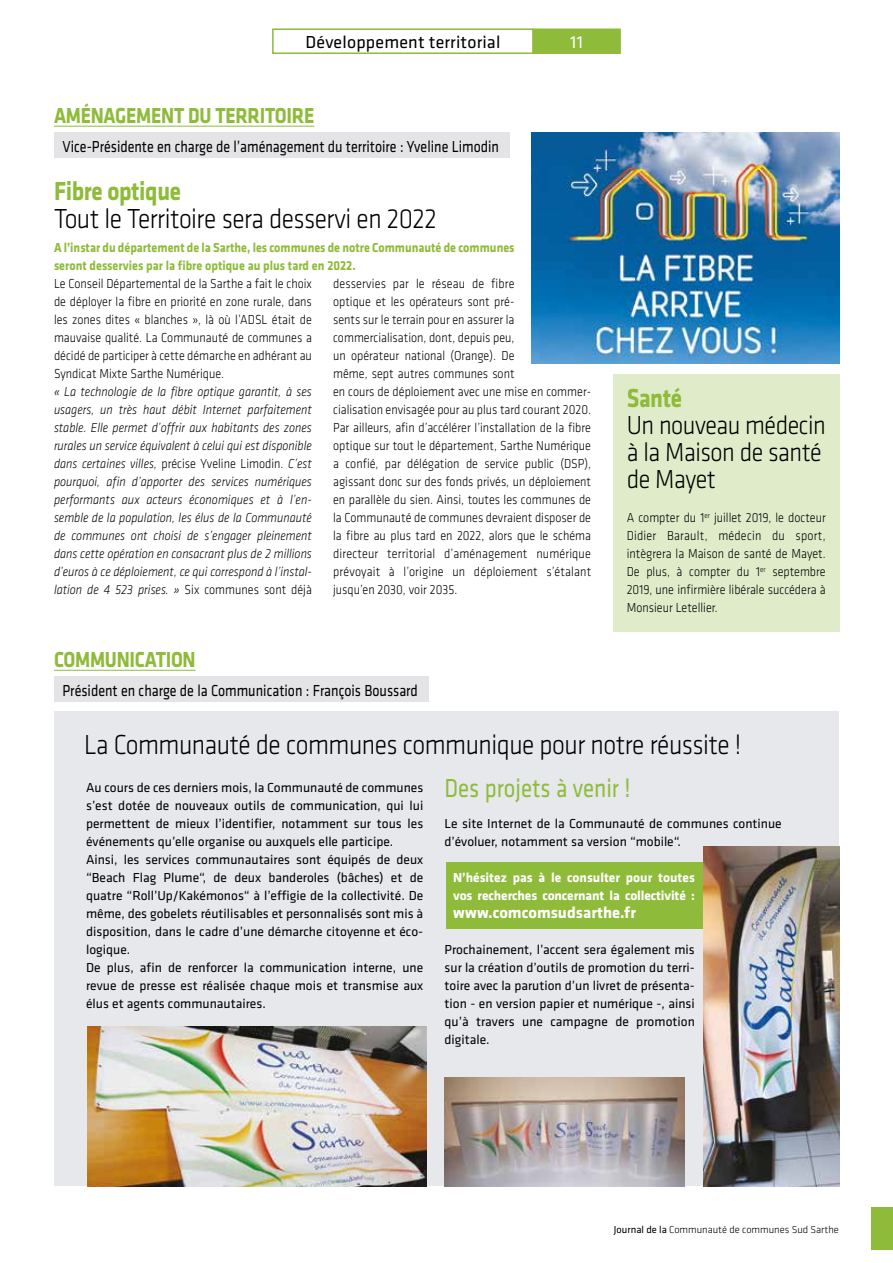
<style>
.page{position:relative;width:893px;height:1263px;background:#fff}
.page>*{position:absolute;margin:0;border:0;box-sizing:border-box;transform-origin:0 0}
.t1{font:300 28.5px "Klavika";letter-spacing:-.02em;color:#000;scale:.9 1}
.t2{font:300 27px/27px "Klavika";letter-spacing:-.02em;color:#000;scale:.9 1}
.t3{font:27px "Klavika";color:#8fbb3b;scale:.85 1}
.t4{font:700 27px "Klavika";letter-spacing:-.015em;color:#8fbb3b;scale:.86 1}
.t5{font:700 22.5px "Klavika";letter-spacing:-.015em;color:#8fbb3b;scale:.86 1}
.t6{font:18px "Klavika";letter-spacing:.01em;color:#000}
.t7{font:18px "Klavika";color:#fff}
.t8{font:16.5px "Klavika";color:#000;scale:.85 1}
.t9{font:700 16.5px "Klavika";color:#fff}
.t10{font:300 13.5px/18px "Klavika";color:#000;text-align:justify;scale:.9 1}
.t11{font:13.5px/18px "Klavika";color:#000}
.t12{font:italic 300 13.5px/18px "Klavika";color:#000;text-align:justify;scale:.9 1}
.t13{font:700 13.5px/18px "Klavika";color:#8fbb3b;scale:.9 1}
.t14{font:700 13.5px/18px "Klavika";letter-spacing:-.01em;color:#fff}
.t15{font:300 10.5px "Klavika";color:#000}
.s1{font-style:normal}
.s2{font-weight:400}
</style>
<div class="page">
<div style="left:613px;top:374px;width:226px;height:257px;background:#e0ebca"></div>
<div style="left:872px;top:1208px;width:21px;height:42px;background:#8fbb3b"></div>
<div style="left:54px;top:711px;width:785px;height:475px;background:#e6e8eb"></div>
<div style="left:446px;top:862px;width:295px;height:66px;background:#8fbb3b"></div>
<img style="left:703px;top:846px;width:136px;height:340px">
<img style="left:445px;top:1077px;width:240px;height:109px">
<img style="left:88px;top:1026px;width:338px;height:160px">
<img style="left:531px;top:133px;width:308px;height:230px">
<hr style="left:54px;top:126px;width:260px;height:1px;background:#8fbb3b">
<div style="left:272px;top:28px;width:262px;height:26px;border:2px solid #8fbb3b"></div>
<div style="left:533px;top:29px;width:87px;height:24px;background:#8fbb3b"></div>
<div style="left:532px;top:28px;width:89px;height:26px;border:2px solid #8fbb3b"></div>
<div style="left:54px;top:133px;width:455px;height:25px;background:#e4e4e7"></div>
<hr style="left:54px;top:670px;width:142px;height:1px;background:#8fbb3b">
<div style="left:54px;top:677px;width:374px;height:25px;background:#e4e4e7"></div>
<h3 class="t6" style="left:306px;top:30px;width:196px">Développement territorial</h3>
<h3 class="t7" style="left:570px;top:30px;width:14px">11</h3>
<h3 class="t5" style="left:54px;top:99px;width:304px">AMÉNAGEMENT DU TERRITOIRE</h3>
<p class="t8" style="left:63px;top:135px;width:515px">Vice-Présidente en charge de l’aménagement du territoire : Yveline Limodin</p>
<h2 class="t4" style="left:54px;top:171px;width:149px">Fibre optique</h2>
<h1 class="t1" style="left:54px;top:201px;width:427px">Tout le Territoire sera desservi en 2022</h1>
<p class="t13" style="left:54px;top:238px;width:513px">A l’instar du département de la Sarthe, les communes de notre Communauté de communes seront desservies par la fibre optique au plus tard en 2022.</p>
<p class="t10" style="left:54px;top:274px;width:288px">Le Conseil Départemental de la Sarthe a fait le choix de déployer la fibre en priorité en zone rurale, dans les zones dites « blanches », là où l’ADSL était de mauvaise qualité. La Communauté de communes a décidé de participer à cette démarche en adhérant au Syndicat Mixte Sarthe Numérique.</p>
<p class="t12" style="left:54px;top:382px;width:288px">« La technologie de la fibre optique garantit, à ses usagers, un très haut débit Internet parfaitement stable. Elle permet d’offrir aux habitants des zones rurales un service équivalent à celui qui est disponible dans certaines villes, <span class="s1">précise Yveline Limodin.</span> C’est pourquoi, afin d’apporter des services numériques performants aux acteurs économiques et à l’en&shy;semble de la population, les élus de la Communauté de communes ont choisi de s’engager pleinement dans cette opération en consacrant plus de 2 millions d’euros à ce déploiement, ce qui correspond à l’instal&shy;lation de 4 523 prises. » <span class="s1">Six communes sont déjà</span></p>
<p class="t10" style="left:333px;top:274px;width:288px;text-align:left">desservies par le réseau de fibre<br>optique et les opérateurs sont pré-<br>sents sur le terrain pour en assurer la commercialisation, dont, depuis peu,<br>un opérateur national (Orange). De<br>même, sept autres communes sont<br>en cours de déploiement avec une mise en commer&shy;cialisation envisagée pour au plus tard courant 2020.<br>Par ailleurs, afin d’accélérer l’installation de la fibre optique sur tout le département, Sarthe Numérique a confié, par délégation de service public (DSP), agissant donc sur des fonds privés, un déploiement en parallèle du sien. Ainsi, toutes les communes de la Communauté de communes devraient disposer de la fibre au plus tard en 2022, alors que le schéma directeur territorial d’aménagement numérique prévoyait à l’origine un déploiement s’étalant jusqu’en 2030, voir 2035.</p>
<h2 class="t4" style="left:627px;top:379px;width:66px">Santé</h2>
<h2 class="t2" style="left:627px;top:411px;width:223px">Un nouveau médecin à la Maison de santé de Mayet</h2>
<p class="t10" style="left:627px;top:508px;width:223px">A compter du 1<sup>er</sup> juillet 2019, le docteur Didier Barault, médecin du sport, intègrera la Maison de santé de Mayet.<br>De plus, à compter du 1<sup>er</sup> septembre 2019, une infirmière libérale succédera à Monsieur Letellier.</p>
<h3 class="t5" style="left:54px;top:643px;width:166px">COMMUNICATION</h3>
<p class="t8" style="left:63px;top:679px;width:420px">Président en charge de la Communication : François Boussard</p>
<h1 class="t1" style="left:84px;top:727px;width:732px">La Communauté de communes communique pour notre réussite !</h1>
<p class="t11" style="left:86px;top:778px;width:339px">Au cours de ces derniers mois, la Communauté de communes s’est dotée de nouveaux outils de communication, qui lui permettent de mieux l’identifier, notamment sur tous les événements qu’elle organise ou auxquels elle participe.<br>Ainsi, les services communautaires sont équipés de deux “Beach Flag Plume“, de deux banderoles (bâches) et de quatre “Roll’Up/Kakémonos“ à l’effigie de la collectivité. De même, des gobelets réutilisables et personnalisés sont mis à disposition, dans le cadre d’une démarche citoyenne et éco&shy;logique.<br>De plus, afin de renforcer la communication interne, une revue de presse est réalisée chaque mois et transmise aux élus et agents communautaires.</p>
<h2 class="t3" style="left:445px;top:771px;width:220px">Des projets à venir !</h2>
<p class="t11" style="left:445px;top:814px;width:339px">Le site Internet de la Communauté de communes continue d’évoluer, notamment sa version “mobile“.</p>
<p class="t14" style="left:453px;top:868px;width:243px">N’hésitez pas à le consulter pour toutes vos recherches concernant la collectivité :</p>
<p class="t9" style="left:453px;top:901px;width:184px">www.comcomsudsarthe.fr</p>
<p class="t11" style="left:445px;top:940px;width:252px;text-align:justify">Prochainement, l’accent sera également mis sur la création d’outils de promotion du terri&shy;toire avec la parution d’un livret de présenta&shy;tion - en version papier et numérique -, ainsi qu’à travers une campagne de promotion digitale.</p>
<p class="t15" style="left:614px;top:1223px;width:227px"><span class="s2">Journal de la</span> Communauté de communes Sud Sarthe</p>
</div>
